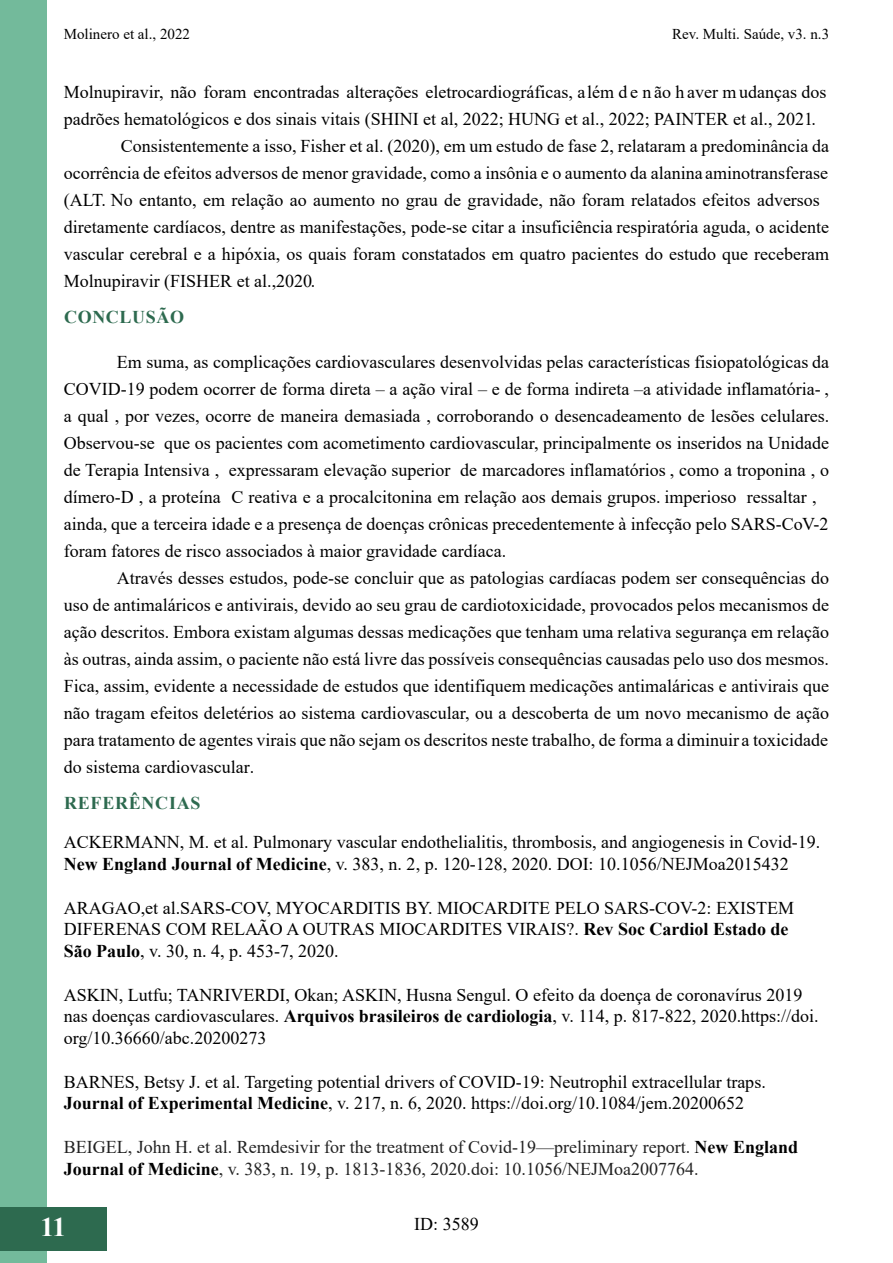
<style>
.page{position:relative;width:893px;height:1263px;background:#fff}
.page>*{position:absolute;margin:0;border:0;box-sizing:border-box;transform-origin:0 0}
.t1{font:700 27px "Times New Roman";color:#fff}
.t2{font:18px/27px "Times New Roman";color:#000}
.t3{font:18px/21.8px "Times New Roman";color:#222}
.t4{font:700 18px "Times New Roman";letter-spacing:.04em;color:#2d6a4f}
.t5{font:15px "Times New Roman";color:#000}
.s1{font-weight:700}
.s2{font-weight:700;color:#000}
</style>
<div class="page">
<div style="left:0;top:1px;width:47px;height:1262px;background:#73ba9b"></div>
<div style="left:0;top:1207px;width:106px;height:43px;background:#2d6a4f"></div>
<p class="t5" style="left:64px;top:24px;width:128px">Molinero et al., 2022</p>
<p class="t5" style="left:672px;top:24px;width:158px">Rev. Multi. Saúde, v3. n.3</p>
<p class="t2" style="left:64px;top:77px;width:764px">Molnupiravir, não foram encontradas alterações eletrocardiográficas, além d e n ão h aver mudanças dos</p>
<p class="t2" style="left:64px;top:104px;width:754px">padrões hematológicos e dos sinais vitais (SHINI et al, 2022; HUNG et al., 2022; PAINTER et al., 2021.</p>
<p class="t2" style="left:121px;top:131px;width:710px">Consistentemente a isso, Fisher et al. (2020), em um estudo de fase 2, relataram a predominância da</p>
<p class="t2" style="left:64px;top:158px;width:766px">ocorrência de efeitos adversos de menor gravidade, como a insônia e o aumento da alanina aminotransferase</p>
<p class="t2" style="left:64px;top:185px;width:758px">(ALT. No entanto, em relação ao aumento no grau de gravidade, não foram relatados efeitos adversos</p>
<p class="t2" style="left:64px;top:212px;width:767px">diretamente cardíacos, dentre as manifestações, pode-se citar a insuficiência respiratória aguda, o acidente</p>
<p class="t2" style="left:64px;top:239px;width:767px">vascular cerebral e a hipóxia, os quais foram constatados em quatro pacientes do estudo que receberam</p>
<p class="t2" style="left:64px;top:266px;width:253px">Molnupiravir (FISHER et al.,2020.</p>
<p class="t4" style="left:64px;top:304px;width:122px">CONCLUSÃO</p>
<p class="t2" style="left:64px;top:347px;width:767px;text-indent:53px">Em suma, as complicações cardiovasculares desenvolvidas pelas características fisiopatológicas da COVID-19 podem ocorrer de forma direta – a ação viral – e de forma indireta –a atividade inflamatória- , a qual , por vezes, ocorre de maneira demasiada , corroborando o desencadeamento de lesões celulares.<br>Observou-se que os pacientes com acometimento cardiovascular, principalmente os inseridos na Unidade de Terapia Intensiva , expressaram elevação superior de marcadores inflamatórios , como a troponina , o dímero-D , a proteína C reativa e a procalcitonina em relação aos demais grupos. imperioso ressaltar , ainda, que a terceira idade e a presença de doenças crônicas precedentemente à infecção pelo SARS-CoV-2 foram fatores de risco associados à maior gravidade cardíaca.</p>
<p class="t2" style="left:64px;top:563px;width:767px;text-align:justify;text-indent:53px">Através desses estudos, pode-se concluir que as patologias cardíacas podem ser consequências do uso de antimaláricos e antivirais, devido ao seu grau de cardiotoxicidade, provocados pelos mecanismos de ação descritos. Embora existam algumas dessas medicações que tenham uma relativa segurança em relação às outras, ainda assim, o paciente não está livre das possíveis consequências causadas pelo uso dos mesmos.<br>Fica, assim, evidente a necessidade de estudos que identifiquem medicações antimaláricas e antivirais que não tragam efeitos deletérios ao sistema cardiovascular, ou a descoberta de um novo mecanismo de ação para tratamento de agentes virais que não sejam os descritos neste trabalho, de forma a diminuir a toxicidade do sistema cardiovascular.</p>
<p class="t4" style="left:64px;top:790px;width:138px">REFERÊNCIAS</p>
<p class="t2" style="left:64px;top:831px;width:758px;line-height:21.8px">ACKERMANN, M. et al. Pulmonary vascular endothelialitis, thrombosis, and angiogenesis in Covid-19.<br><span class="s1">New England Journal of Medicine</span>, v. 383, n. 2, p. 120-128, 2020. DOI: 10.1056/NEJMoa2015432</p>
<p class="t2" style="left:64px;top:896px;width:732px;line-height:21.8px">ARAGAO,et al.SARS-COV, MYOCARDITIS BY. MIOCARDITE PELO SARS-COV-2: EXISTEM<br>DIFERENAS COM RELAÃO A OUTRAS MIOCARDITES VIRAIS?. <span class="s1">Rev Soc Cardiol Estado de<br>São Paulo</span>, v. 30, n. 4, p. 453-7, 2020.</p>
<p class="t2" style="left:64px;top:983px;width:756px;line-height:21.8px">ASKIN, Lutfu; TANRIVERDI, Okan; ASKIN, Husna Sengul. O efeito da doença de coronavírus 2019 nas doenças cardiovasculares. <span class="s1">Arquivos brasileiros de cardiologia</span>, v. 114, p. 817-822, 2020.https://doi. org/10.36660/abc.20200273</p>
<p class="t2" style="left:64px;top:1070px;width:703px;line-height:21.8px">BARNES, Betsy J. et al. Targeting potential drivers of COVID-19: Neutrophil extracellular traps.<br><span class="s1">Journal of Experimental Medicine</span>, v. 217, n. 6, 2020. https://doi.org/10.1084/jem.20200652</p>
<p class="t3" style="left:64px;top:1135px;width:736px">BEIGEL, John H. et al. Remdesivir for the treatment of Covid-19—preliminary report. <span class="s2">New England<br>Journal of Medicine</span>, v. 383, n. 19, p. 1813-1836, 2020.doi: 10.1056/NEJMoa2007764.</p>
<h1 class="t1" style="left:40px;top:1207px;width:27px">11</h1>
<p class="t2" style="left:414px;top:1210px;width:66px">ID: 3589</p>
</div>
